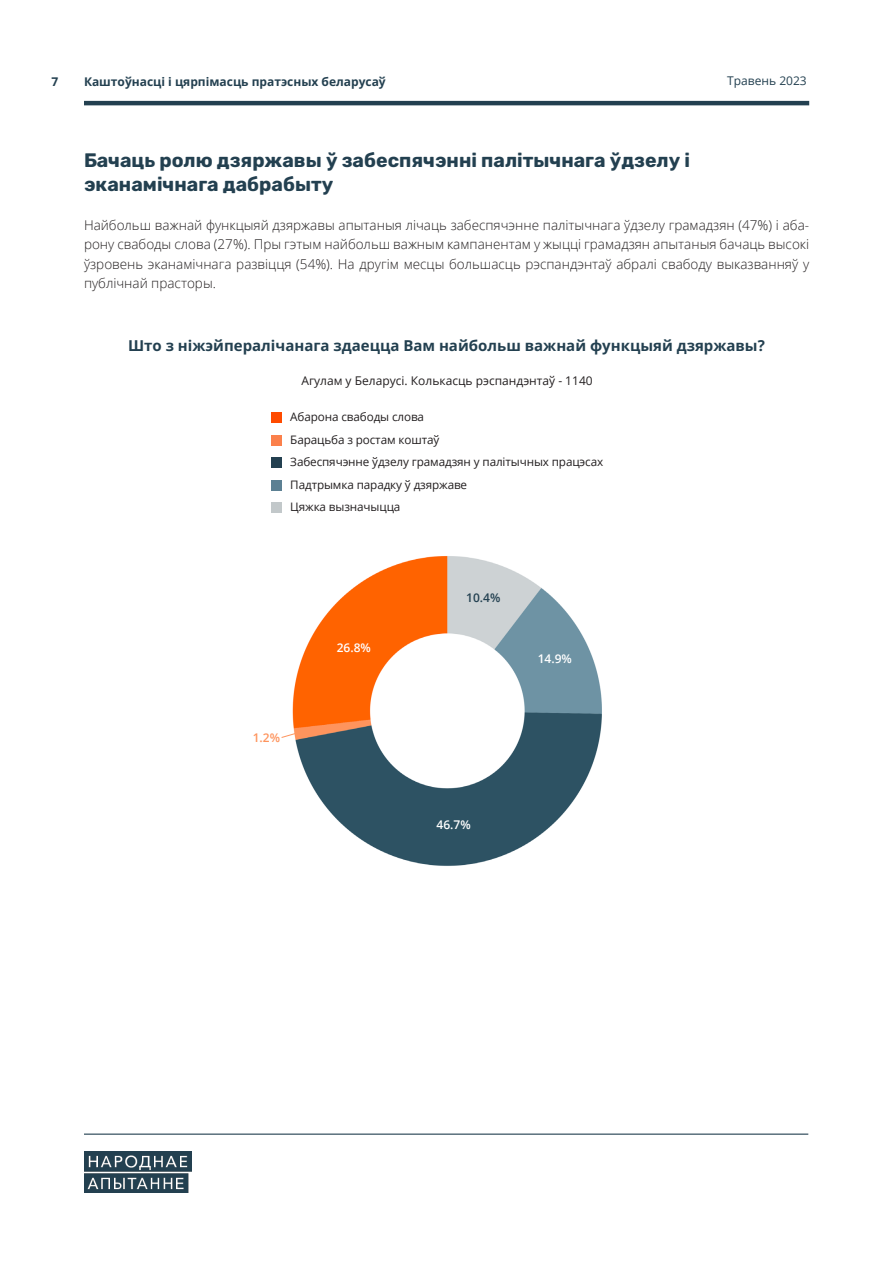
<style>
.page{position:relative;width:893px;height:1263px;background:#fff}
.page>*{position:absolute;margin:0;border:0;box-sizing:border-box;transform-origin:0 0}
.t1{font:700 19.5px/24px "Rubik";color:#234050}
.t2{font:700 15px "Open Sans";color:#234050}
.t3{font:300 13.5px/19.5px "Open Sans";color:#231f20;text-align:justify}
.t4{font:12px "Open Sans";color:#231f20}
.t5{font:700 12px "Open Sans";color:#234050}
.t6{font:600 12px "Open Sans";color:#fff}
.t7{font:12px "Open Sans";color:#234050}
.t8{font:600 12px "Open Sans";color:#234151}
.t9{font:600 12px "Open Sans";color:#fe945d}
.t10{font:11.7px "Open Sans";letter-spacing:-.01em;color:#231f20}
</style>
<div class="page">
<hr style="left:84px;top:101px;width:725px;height:4px;background:#234050">
<hr style="left:84px;top:1133px;width:724px;height:2px;background:#234050">
<img style="left:84px;top:1152px;width:108px;height:40px">
<img style="left:292px;top:556px;width:310px;height:310px">
<div style="left:271px;top:413px;width:10px;height:10px;background:#ff4b00"></div>
<div style="left:271px;top:436px;width:11px;height:10px;background:#fb804b"></div>
<div style="left:271px;top:457px;width:10px;height:11px;background:#234050"></div>
<div style="left:271px;top:481px;width:10px;height:10px;background:#5c8093"></div>
<div style="left:271px;top:502px;width:11px;height:10px;background:#c2c8ca"></div>
<svg style="left:281px;top:732px;width:17px;height:6px"></svg>
<p class="t5" style="left:51px;top:74px;width:8px">7</p>
<p class="t5" style="left:84px;top:74px;width:303px">Каштоўнасці і цярпімасць пратэсных беларусаў</p>
<p class="t7" style="left:727px;top:73px;width:81px">Травень 2023</p>
<p class="t1" style="left:84px;top:148px;width:608px">Бачаць ролю дзяржавы ў забеспячэнні палітычнага ўдзелу і эканамічнага дабрабыту</p>
<p class="t3" style="left:84px;top:215px;width:727px">Найбольш важнай функцыяй дзяржавы апытаныя лічаць забеспячэнне палітычнага ўдзелу грамадзян (47%) і аба&shy;рону свабоды слова (27%). Пры гэтым найбольш важным кампанентам у жыцці грамадзян апытаныя бачаць высокі ўзровень эканамічнага развіцця (54%). На другім месцы большасць рэспандэнтаў абралі свабоду выказванняў у публічнай прасторы.</p>
<p class="t2" style="left:128px;top:336px;width:638px">Што з ніжэйпералічанага здаецца Вам найбольш важнай функцыяй дзяржавы?</p>
<p class="t4" style="left:301px;top:372px;width:293px">Агулам у Беларусі. Колькасць рэспандэнтаў - 1140</p>
<p class="t10" style="left:290px;top:409px;width:135px">Абарона свабоды слова</p>
<p class="t10" style="left:290px;top:432px;width:150px">Барацьба з ростам коштаў</p>
<p class="t10" style="left:290px;top:454px;width:314px">Забеспячэнне ўдзелу грамадзян у палітычных працэсах</p>
<p class="t10" style="left:290px;top:477px;width:178px">Падтрымка парадку ў дзяржаве</p>
<p class="t10" style="left:290px;top:499px;width:112px">Цяжка вызначыцца</p>
<p class="t9" style="left:253px;top:730px;width:29px">1.2%</p>
<p class="t6" style="left:337px;top:640px;width:36px">26.8%</p>
<p class="t8" style="left:466px;top:590px;width:36px">10.4%</p>
<p class="t6" style="left:538px;top:651px;width:36px">14.9%</p>
<p class="t6" style="left:437px;top:816px;width:36px">46.7%</p>
</div>
